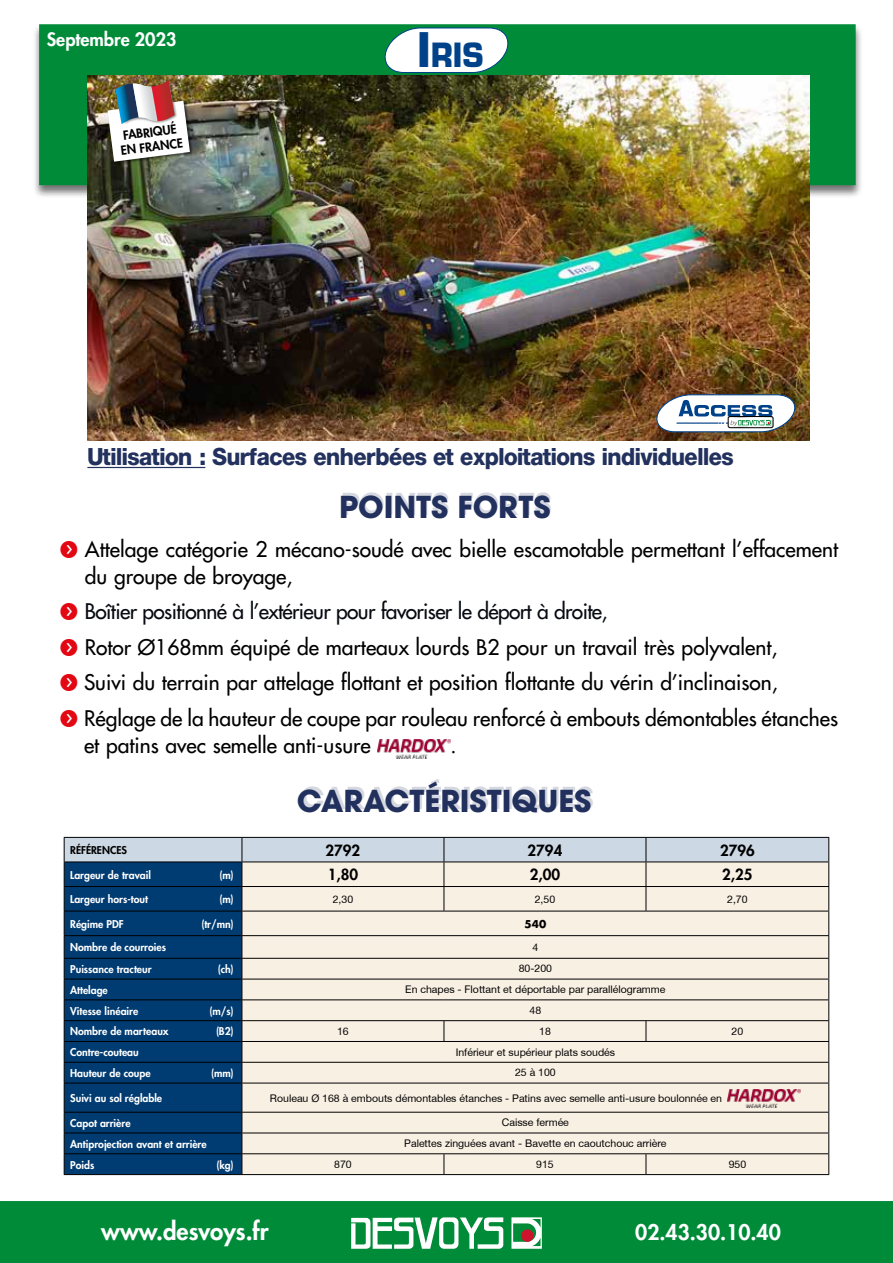
<style>
.page{position:relative;width:893px;height:1263px;background:#fff}
.page>*{position:absolute;margin:0;border:0;box-sizing:border-box;transform-origin:0 0}
.t1{font:900 36.6px "Eurostile";color:#004289;scale:.91 1}
.t2{font:700 30px "Avant Garde LT";color:#22305d}
.t3{font:800 24px "Neue Helvetica BQ";letter-spacing:-.02em;color:#22315d;scale:.94 1}
.t4{font:800 24px "Futura Std";color:#fff}
.t5{font:500 21px/35.5px "Futura Std";color:#000}
.t6{font:800 21px "Futura Std";color:#fff}
.t7{font:800 18px "Futura Std";color:#fff}
.t8{font:800 15px "Futura Std";color:#000}
.t9{font:800 12.3px/14.7px "Futura";color:#000;text-align:center}
.t10{font:10.5px "Helvetica Neue";color:#000}
.t11{font:800 10.5px "Futura Std";color:#fff}
.t12{font:800 10.5px "Futura Std";color:#000}
.t13{font:700 10.5px "Futura Std";color:#000}
.s1{font-size:52.35px}
.s2{font-family:"Button Bonus Circle Negative";font-weight:400;color:#e30613}
.s3{color:#070a11}
</style>
<div class="page">
<div style="left:1px;top:1202px;width:891px;height:60px;background:#008b39"></div>
<div style="left:0;top:1201px;width:893px;height:62px;border:2px solid #008b39"></div>
<div style="left:32px;top:24px;width:831px;height:175px;background:#000;opacity:.55"></div>
<div style="left:39px;top:24px;width:817px;height:161px;background:#008b39;border:2px solid #008b39"></div>
<img style="left:377px;top:740px;width:73px;height:19px">
<img style="left:87px;top:75px;width:722px;height:366px">
<svg style="left:655px;top:394px;width:141px;height:39px"></svg>
<img style="left:106px;top:99px;width:88px;height:67px">
<img style="left:108px;top:80px;width:82px;height:82px">
<svg style="left:351px;top:1217px;width:152px;height:32px"></svg>
<svg style="left:511px;top:1217px;width:31px;height:32px"></svg>
<div style="left:521px;top:1229px;width:13px;height:13px;background:#ce132d;border-radius:50%"></div>
<svg style="left:64px;top:838px;width:765px;height:336px;background:#b6bdc1"></svg>
<hr style="left:64px;top:1174px;width:178px;height:1px;background:#000">
<hr style="left:242px;top:1174px;width:202px;height:1px;background:#000">
<hr style="left:444px;top:1174px;width:202px;height:1px;background:#000">
<hr style="left:646px;top:1174px;width:183px;height:1px;background:#000">
<hr style="left:64px;top:837px;width:178px;height:1px;background:#000">
<hr style="left:242px;top:837px;width:202px;height:1px;background:#000">
<hr style="left:444px;top:837px;width:202px;height:1px;background:#000">
<hr style="left:646px;top:837px;width:183px;height:1px;background:#000">
<img style="left:728px;top:1089px;width:73px;height:19px">
<svg style="left:385px;top:27px;width:123px;height:46px;background:#d4e7e1"></svg>
<hr style="left:87px;top:467px;width:118px;height:1px;background:#22315d">
<p class="t7" style="left:47px;top:28px;width:131px">Septembre 2023</p>
<p class="t9" style="left:118px;top:128px;width:64px;rotate:-7deg">FABRIQUÉ<br>EN FRANCE</p>
<h1 class="t1" style="left:417px;top:29px;width:75px"><span class="s1">I</span>RIS</h1>
<p class="t3" style="left:87px;top:441px;width:689px">Utilisation : Surfaces enherbées et exploitations individuelles</p>
<h2 class="t2" style="left:340px;top:485px;width:213px">POINTS FORTS</h2>
<p class="t5" style="left:85px;top:535px;width:755px;line-height:27px;text-indent:-26px"><span class="s2">f</span> Attelage catégorie 2 mécano-soudé avec bielle escamotable permettant l’effacement du groupe de broyage,</p>
<p class="t5" style="left:59px;top:594px;width:781px"><span class="s2">f</span> <span class="s3">Boîtier positionné à l’extérieur pour favoriser le déport à droite,<br></span><span class="s2">f</span> Rotor Ø168mm équipé de marteaux lourds B2 pour un travail très polyvalent,<br><span class="s2">f</span> Suivi du terrain par attelage flottant et position flottante du vérin d’inclinaison,<br><span class="s2">f</span> Réglage de la hauteur de coupe par rouleau renforcé à embouts démontables étanches</p>
<p class="t5" style="left:84px;top:727px;width:288px">et patins avec semelle anti-usure</p>
<p class="t5" style="left:450px;top:727px;width:8px">.</p>
<h2 class="t2" style="left:299px;top:778px;width:296px">CARACTÉRISTIQUES</h2>
<p class="t12" style="left:70px;top:843px;width:58px">RÉFÉRENCES</p>
<p class="t8" style="left:326px;top:841px;width:36px">2792</p>
<p class="t8" style="left:528px;top:841px;width:36px">2794</p>
<p class="t8" style="left:720px;top:841px;width:36px">2796</p>
<p class="t11" style="left:70px;top:868px;width:82px">Largeur de travail</p>
<p class="t11" style="left:220px;top:868px;width:16px">(m)</p>
<p class="t8" style="left:328px;top:865px;width:32px">1,80</p>
<p class="t8" style="left:530px;top:865px;width:32px">2,00</p>
<p class="t8" style="left:722px;top:865px;width:32px">2,25</p>
<p class="t11" style="left:70px;top:893px;width:79px">Largeur hors-tout</p>
<p class="t11" style="left:220px;top:893px;width:16px">(m)</p>
<p class="t10" style="left:333px;top:894px;width:22px">2,30</p>
<p class="t10" style="left:535px;top:894px;width:22px">2,50</p>
<p class="t10" style="left:727px;top:894px;width:22px">2,70</p>
<p class="t11" style="left:70px;top:917px;width:55px">Régime PDF</p>
<p class="t11" style="left:201px;top:917px;width:34px">(tr/mn)</p>
<p class="t13" style="left:525px;top:917px;width:23px">540</p>
<p class="t11" style="left:70px;top:941px;width:97px">Nombre de courroies</p>
<p class="t10" style="left:532px;top:942px;width:7px">4</p>
<p class="t11" style="left:70px;top:962px;width:83px">Puissance tracteur</p>
<p class="t11" style="left:218px;top:962px;width:17px">(ch)</p>
<p class="t10" style="left:519px;top:964px;width:35px">80-200</p>
<p class="t11" style="left:70px;top:983px;width:39px">Attelage</p>
<p class="t10" style="left:405px;top:985px;width:262px">En chapes - Flottant et déportable par parallélogramme</p>
<p class="t11" style="left:70px;top:1004px;width:70px">Vitesse linéaire</p>
<p class="t11" style="left:210px;top:1004px;width:26px">(m/s)</p>
<p class="t10" style="left:530px;top:1006px;width:13px">48</p>
<p class="t11" style="left:70px;top:1025px;width:100px">Nombre de marteaux</p>
<p class="t11" style="left:216px;top:1025px;width:19px">(B2)</p>
<p class="t10" style="left:337px;top:1026px;width:13px">16</p>
<p class="t10" style="left:539px;top:1026px;width:13px">18</p>
<p class="t10" style="left:732px;top:1026px;width:13px">20</p>
<p class="t11" style="left:70px;top:1046px;width:70px">Contre-couteau</p>
<p class="t10" style="left:456px;top:1047px;width:161px">Inférieur et supérieur plats soudés</p>
<p class="t11" style="left:70px;top:1066px;width:82px">Hauteur de coupe</p>
<p class="t11" style="left:211px;top:1066px;width:24px">(mm)</p>
<p class="t10" style="left:515px;top:1068px;width:42px">25 à 100</p>
<p class="t11" style="left:70px;top:1091px;width:93px">Suivi au sol réglable</p>
<p class="t10" style="left:270px;top:1093px;width:454px">Rouleau Ø 168 à embouts démontables étanches - Patins avec semelle anti-usure boulonnée en</p>
<p class="t11" style="left:70px;top:1116px;width:62px">Capot arrière</p>
<p class="t10" style="left:502px;top:1118px;width:69px">Caisse fermée</p>
<p class="t11" style="left:70px;top:1137px;width:138px">Antiprojection avant et arrière</p>
<p class="t10" style="left:404px;top:1139px;width:264px">Palettes zinguées avant - Bavette en caoutchouc arrière</p>
<p class="t11" style="left:70px;top:1158px;width:26px">Poids</p>
<p class="t11" style="left:217px;top:1158px;width:19px">(kg)</p>
<p class="t10" style="left:334px;top:1159px;width:19px">870</p>
<p class="t10" style="left:536px;top:1159px;width:19px">915</p>
<p class="t10" style="left:729px;top:1159px;width:19px">950</p>
<p class="t4" style="left:101px;top:1216px;width:169px">www.desvoys.fr</p>
<p class="t6" style="left:635px;top:1218px;width:147px">02.43.30.10.40</p>
</div>
